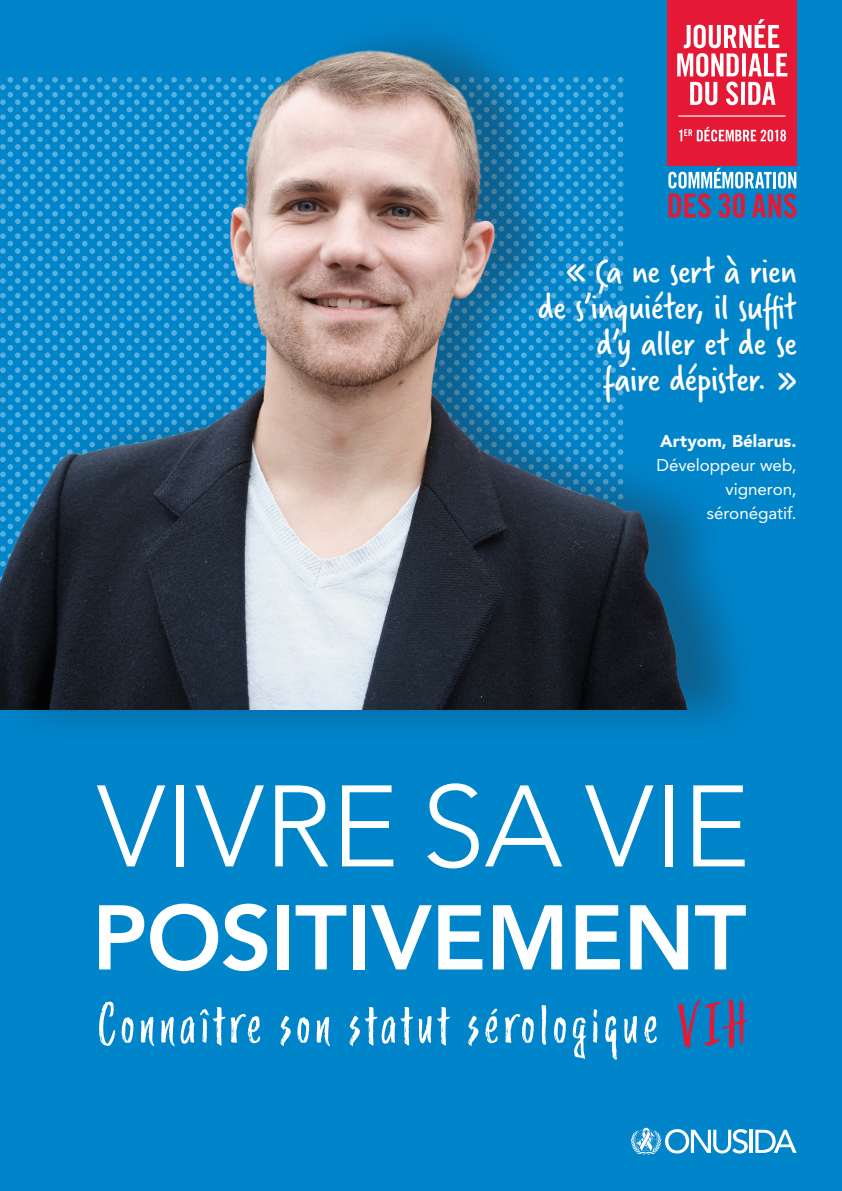
<style>
.page{position:relative;width:842px;height:1191px;background:#0084ca}
.page>*{position:absolute;margin:0;border:0;box-sizing:border-box;transform-origin:0 0}
.t1{font:300 114.4px "Avenir";letter-spacing:.005em;color:#fff}
.t2{font:800 90.7px "Avenir";letter-spacing:-.01em;color:#fff}
.t3{font:52.5px "Trailmade";letter-spacing:.1em;color:#fff}
.t4{font:38px/36px "Verveine";letter-spacing:-.01em;color:#fff;text-align:right}
.Text{font:17px/24px "Avenir";letter-spacing:-.005em;color:#fff;text-align:right}
.Name{font:900 17px "Avenir";letter-spacing:.005em;color:#fff}
.s1{color:#e51836}
</style>
<div class="page">
<div style="left:0;top:12px;width:764px;height:734px;background:#231f20;opacity:.35"></div>
<img style="left:0;top:40px;width:705px;height:670px">
<svg style="left:630px;top:1127px;width:118px;height:28px"></svg>
<hr style="left:750px;top:1129px;width:3px;height:23px;background:#fff">
<svg style="left:755px;top:1129px;width:42px;height:23px"></svg>
<svg style="left:668px;top:168px;width:128px;height:50px"></svg>
<div style="left:667px;top:0;width:130px;height:165px;background:#e51836"></div>
<hr style="left:678px;top:115px;width:108px;height:2px;background:#fff">
<svg style="left:679px;top:127px;width:107px;height:14px"></svg>
<svg style="left:677px;top:19px;width:110px;height:86px"></svg>
<p class="t4" style="left:538px;top:254px;width:260px">« Ça ne sert à rien de s’inquiéter, il suffit d’y aller et de se faire dépister. »</p>
<p class="Name" style="left:660px;top:431px;width:138px">Artyom, Bélarus.</p>
<p class="Text" style="left:657px;top:453px;width:142px">Développeur web, vigneron, séronégatif.</p>
<p class="t1" style="left:97px;top:759px;width:654px">VIVRE SA VIE</p>
<p class="t2" style="left:92px;top:884px;width:656px">POSITIVEMENT</p>
<p class="t3" style="left:97px;top:991px;width:650px">Connaître son statut sérologique <span class="s1">VIH</span></p>
</div>
